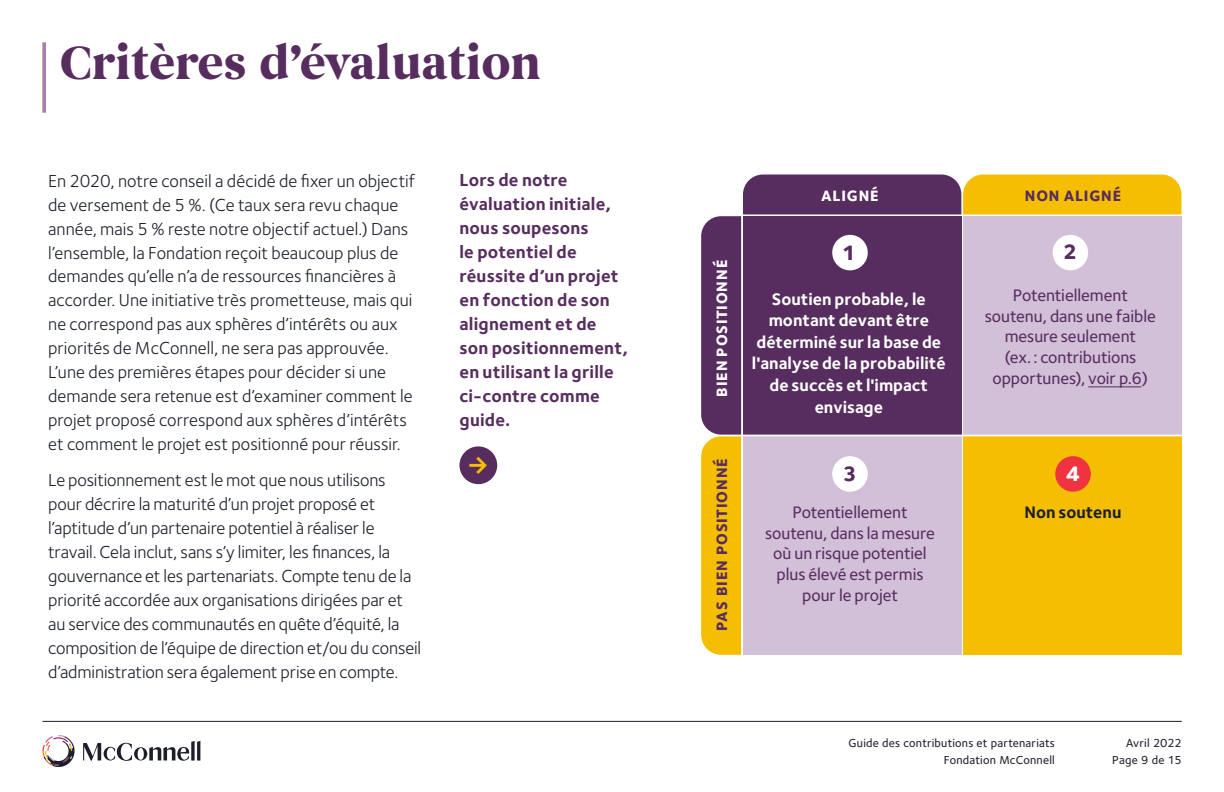
<style>
.page{position:relative;width:1224px;height:792px;background:#fff}
.page>*{position:absolute;margin:0;border:0;box-sizing:border-box;transform-origin:0 0}
.t1{font:700 48px "Begum";letter-spacing:-.01em;color:#572c5f}
.t2{font:24px "Inter V";color:#f6be00}
.t3{font:800 21.6px "Foundry Sterling";color:#572c5f}
.t4{font:800 21.6px "Foundry Sterling";color:#fff}
.t5{font:18px/24px "Foundry Sterling";letter-spacing:-.005em;color:#1c1f2a}
.t6{font:700 18px/24px "Foundry Sterling";letter-spacing:.01em;color:#572c5f}
.t7{font:500 17.3px/20.7px "Foundry Sterling";letter-spacing:-.005em;color:#572c5f;text-align:center}
.t8{font:700 17.3px/21.6px "Foundry Sterling";color:#fff;text-align:center}
.t9{font:700 17.3px "Foundry Sterling";color:#1c1f2a}
.t10{font:800 15.5px "Foundry Sterling";letter-spacing:.055em;color:#572c5f}
.t11{font:800 15.5px "Foundry Sterling";letter-spacing:.055em;color:#fff}
.t12{font:500 12px/17px "Foundry Sterling";letter-spacing:.02em;color:#1c1f2a;text-align:right}
</style>
<div class="page">
<hr style="left:43px;top:721px;width:1139px;height:1px;background:#1c1f2a">
<svg style="left:83px;top:741px;width:117px;height:20px"></svg>
<svg style="left:43px;top:735px;width:32px;height:32px"></svg>
<hr style="left:43px;top:43px;width:3px;height:70px;background:#a57fb2">
<svg style="left:701px;top:175px;width:481px;height:480px;background:#ba967a"></svg>
<div style="left:832px;top:235px;width:36px;height:35px;background:#fff;border-radius:50%"></div>
<div style="left:459px;top:446px;width:38px;height:38px;background:#572c5f;border-radius:50%"></div>
<div style="left:1053px;top:235px;width:35px;height:35px;background:#fff;border-radius:50%"></div>
<div style="left:832px;top:456px;width:36px;height:36px;background:#fff;border-radius:50%"></div>
<div style="left:1055px;top:456px;width:36px;height:36px;background:#ef3340;border-radius:50%"></div>
<hr style="left:1088px;top:386px;width:54px;height:1px;background:#572c5f">
<h1 class="t1" style="left:60px;top:33px;width:484px">Critères d’évaluation</h1>
<p class="t5" style="left:48px;top:169px;width:369px">En 2020, notre conseil a décidé de fixer un objectif de versement de 5 %. (Ce taux sera revu chaque année, mais 5 % reste notre objectif actuel.) Dans l’ensemble, la Fondation reçoit beaucoup plus de demandes qu’elle n’a de ressources financières à accorder. Une initiative très prometteuse, mais qui ne correspond pas aux sphères d’intérêts ou aux priorités de McConnell, ne sera pas approuvée.<br>L’une des premières étapes pour décider si une demande sera retenue est d’examiner comment le projet proposé correspond aux sphères d’intérêts et comment le projet est positionné pour réussir.</p>
<p class="t5" style="left:48px;top:469px;width:375px">Le positionnement est le mot que nous utilisons pour décrire la maturité d’un projet proposé et l’aptitude d’un partenaire potentiel à réaliser le travail. Cela inclut, sans s’y limiter, les finances, la gouvernance et les partenariats. Compte tenu de la priorité accordée aux organisations dirigées par et au service des communautés en quête d’équité, la composition de l’équipe de direction et/ou du conseil d’administration sera également prise en compte.</p>
<p class="t6" style="left:459px;top:169px;width:170px">Lors de notre évaluation initiale, nous soupesons<br>le potentiel de réussite d’un projet en fonction de son alignement et de son positionnement, en utilisant la grille ci-contre comme guide.</p>
<h2 class="t2" style="left:467px;top:447px;width:24px">→</h2>
<p class="t11" style="left:712px;top:397px;width:138px;rotate:-90deg">BIEN POSITIONNÉ</p>
<p class="t10" style="left:712px;top:631px;width:174px;rotate:-90deg">PAS BIEN POSITIONNÉ</p>
<p class="t11" style="left:821px;top:186px;width:59px">ALIGNÉ</p>
<p class="t10" style="left:1025px;top:186px;width:98px">NON ALIGNÉ</p>
<p class="t3" style="left:1063px;top:239px;width:16px">2</p>
<p class="t3" style="left:842px;top:239px;width:16px">1</p>
<p class="t8" style="left:752px;top:289px;width:195px">Soutien probable, le montant devant être déterminé sur la base de l'analyse de la probabilité de succès et l'impact envisage</p>
<p class="t7" style="left:985px;top:285px;width:173px">Potentiellement soutenu, dans une faible mesure seulement<br>(ex. : contributions opportunes), voir p.6)</p>
<p class="t3" style="left:843px;top:460px;width:16px">3</p>
<p class="t4" style="left:1066px;top:460px;width:16px">4</p>
<p class="t7" style="left:765px;top:502px;width:171px">Potentiellement soutenu, dans la mesure où un risque potentiel plus élevé est permis pour le projet</p>
<p class="t9" style="left:1025px;top:502px;width:99px">Non soutenu</p>
<p class="t12" style="left:849px;top:734px;width:208px">Guide des contributions et partenariats<br>Fondation McConnell</p>
<p class="t12" style="left:1112px;top:734px;width:71px">Avril 2022<br>Page 9 de 15</p>
</div>
